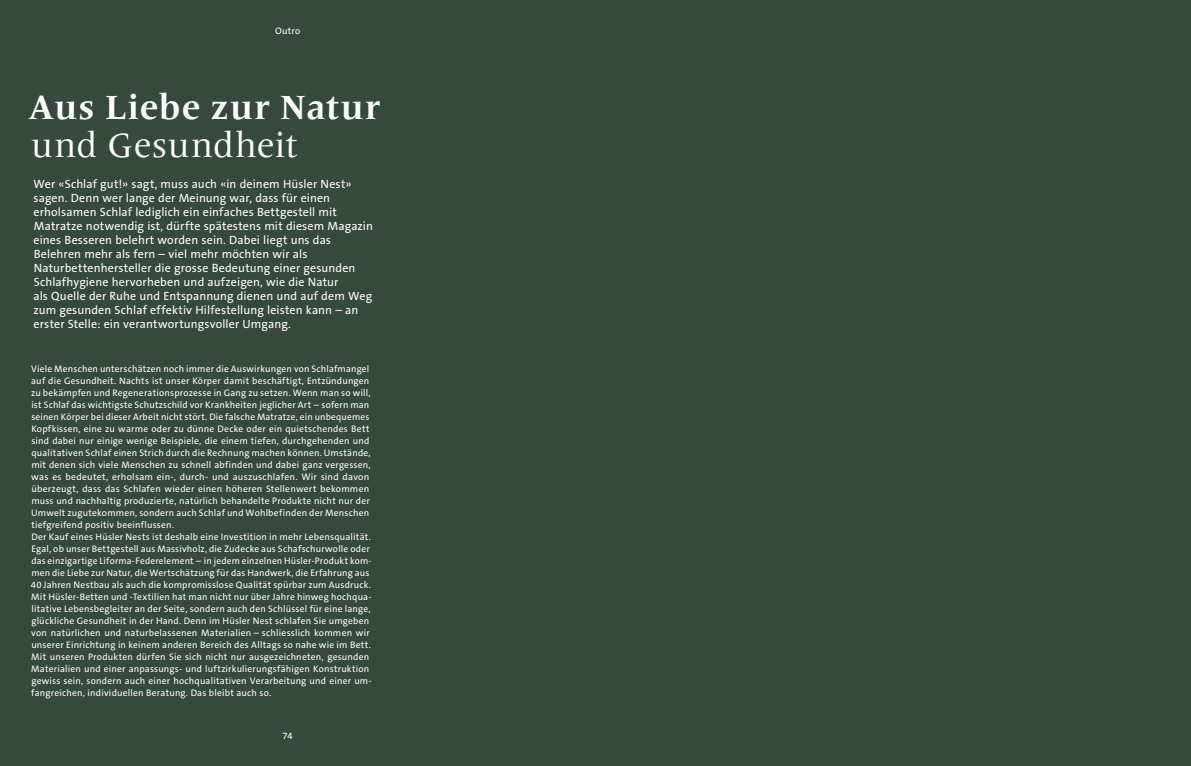
<style>
.page{position:relative;width:1191px;height:766px;background:#fff}
.page>*{position:absolute;margin:0;border:0;box-sizing:border-box;transform-origin:0 0}
.t1{font:700 35px "Frutiger Serif LT Pro";letter-spacing:.03em;color:#fff}
.t2{font:35px "Frutiger Serif LT Pro";letter-spacing:.015em;color:#fff}
.t3{font:12px/14px "The Sans B W5 Plain";letter-spacing:.01em;color:#fff}
.t4{font:9.5px/12px "The Sans B W5 Plain";letter-spacing:.02em;color:#fff}
</style>
<div class="page">
<div style="left:0;top:0;width:1191px;height:765px;background:#35493d"></div>
<p class="t4" style="left:275px;top:25px;width:27px">Outro</p>
<h1 class="t1" style="left:29px;top:86px;width:353px">Aus Liebe zur Natur</h1>
<h1 class="t2" style="left:31px;top:124px;width:268px">und Gesundheit</h1>
<p class="t3" style="left:33px;top:177px;width:341px">Wer «Schlaf gut!» sagt, muss auch «in deinem Hüsler Nest» sagen. Denn wer lange der Meinung war, dass für einen erholsamen Schlaf lediglich ein einfaches Bettgestell mit Matratze notwendig ist, dürfte spätestens mit diesem Magazin eines Besseren belehrt worden sein. Dabei liegt uns das Belehren mehr als fern – viel mehr möchten wir als Naturbettenhersteller die grosse Bedeutung einer gesunden Schlafhygiene hervorheben und aufzeigen, wie die Natur<br>als Quelle der Ruhe und Entspannung dienen und auf dem Weg zum gesunden Schlaf effektiv Hilfestellung leisten kann – an erster Stelle: ein verantwortungsvoller Umgang.</p>
<p class="t4" style="left:31px;top:362px;width:342px">Viele Menschen unterschätzen noch immer die Auswirkungen von Schlafmangel auf die Gesundheit. Nachts ist unser Körper damit beschäftigt, Entzündungen zu bekämpfen und Regenerationsprozesse in Gang zu setzen. Wenn man so will, ist Schlaf das wichtigste Schutzschild vor Krankheiten jeglicher Art – sofern man seinen Körper bei dieser Arbeit nicht stört. Die falsche Matratze, ein unbequemes Kopfkissen, eine zu warme oder zu dünne Decke oder ein quietschendes Bett sind dabei nur einige wenige Beispiele, die einem tiefen, durchgehenden und qualitativen Schlaf einen Strich durch die Rechnung machen können. Umstände, mit denen sich viele Menschen zu schnell abfinden und dabei ganz vergessen, was es bedeutet, erholsam ein-, durch- und auszuschlafen. Wir sind davon überzeugt, dass das Schlafen wieder einen höheren Stellenwert bekommen muss und nachhaltig produzierte, natürlich behandelte Produkte nicht nur der Umwelt zugutekommen, sondern auch Schlaf und Wohlbefinden der Menschen tiefgreifend positiv beeinflussen.<br>Der Kauf eines Hüsler Nests ist deshalb eine Investition in mehr Lebensqualität.<br>Egal, ob unser Bettgestell aus Massivholz, die Zudecke aus Schafschurwolle oder das einzigartige Liforma-Federelement – in jedem einzelnen Hüsler-Produkt kom&shy;men die Liebe zur Natur, die Wertschätzung für das Handwerk, die Erfahrung aus 40 Jahren Nestbau als auch die kompromisslose Qualität spürbar zum Ausdruck.<br>Mit Hüsler-Betten und -Textilien hat man nicht nur über Jahre hinweg hochqua&shy;litative Lebensbegleiter an der Seite, sondern auch den Schlüssel für eine lange, glückliche Gesundheit in der Hand. Denn im Hüsler Nest schlafen Sie umgeben von natürlichen und naturbelassenen Materialien – schliesslich kommen wir unserer Einrichtung in keinem anderen Bereich des Alltags so nahe wie im Bett.<br>Mit unseren Produkten dürfen Sie sich nicht nur ausgezeichneten, gesunden Materialien und einer anpassungs- und luftzirkulierungsfähigen Konstruktion gewiss sein, sondern auch einer hochqualitativen Verarbeitung und einer um&shy;fangreichen, individuellen Beratung. Das bleibt auch so.</p>
<p class="t4" style="left:282px;top:729px;width:12px">74</p>
</div>
